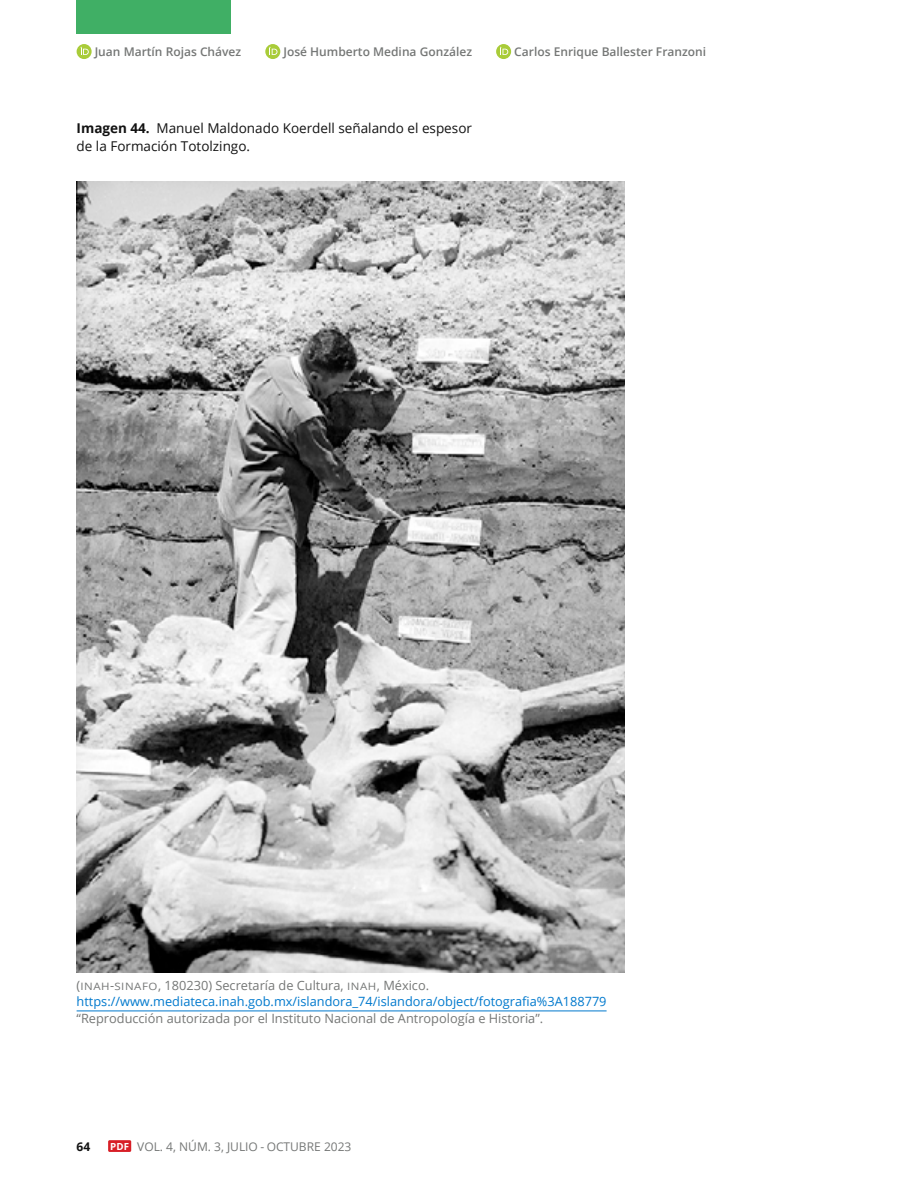
<style>
.page{position:relative;width:915px;height:1191px;background:#fff}
.page>*{position:absolute;margin:0;border:0;box-sizing:border-box;transform-origin:0 0}
.t1{font:13.5px/18px "Open Sans";color:#121212}
.t2{font:12.75px/16.5px "Open Sans";color:#0079cd}
.t3{font:12.75px "Open Sans";color:#757776}
.t4{font:600 12px "Open Sans";color:#757776}
.t5{font:12px "Open Sans";color:#757776}
.t6{font:700 12px "Open Sans";color:#121212}
.s1{font-weight:700}
.s2{color:#757776}
.s3{font-size:10.2px;color:#757776}
.s4{font-weight:700;font-size:9.75px;color:#fff}
</style>
<div class="page">
<div style="left:77px;top:0;width:154px;height:33px;background:#40af65"></div>
<hr style="left:77px;top:1010px;width:529px;height:1px;background:#0079cd">
<img style="left:77px;top:181px;width:547px;height:791px">
<div style="left:108px;top:1140px;width:23px;height:12px;background:#d81f27;border-radius:2px"></div>
<div style="left:77px;top:44px;width:15px;height:15px;background:#a9cc39;border-radius:50%"></div>
<svg style="left:81px;top:47px;width:8px;height:8px"></svg>
<div style="left:265px;top:44px;width:15px;height:15px;background:#a9cc39;border-radius:50%"></div>
<svg style="left:269px;top:47px;width:8px;height:8px"></svg>
<div style="left:496px;top:44px;width:15px;height:15px;background:#a9cc39;border-radius:50%"></div>
<svg style="left:500px;top:47px;width:8px;height:8px"></svg>
<p class="t4" style="left:95px;top:43px;width:148px">Juan Martín Rojas Chávez</p>
<p class="t4" style="left:283px;top:43px;width:190px">José Humberto Medina González</p>
<p class="t4" style="left:514px;top:43px;width:193px">Carlos Enrique Ballester Franzoni</p>
<p class="t1" style="left:77px;top:119px;width:397px"><span class="s1">Imagen 44.</span> Manuel Maldonado Koerdell señalando el espesor de la Formación Totolzingo.</p>
<p class="t2" style="left:77px;top:976px;width:531px"><span class="s2">(</span><span class="s3">INAH</span><span class="s2">-</span><span class="s3">SINAFO</span><span class="s2">, 180230) Secretaría de Cultura,</span> <span class="s3">INAH</span><span class="s2">, México. </span>https://www.mediateca.inah.gob.mx/islandora_74/islandora/object/fotografia%3A188779</p>
<p class="t3" style="left:77px;top:1009px;width:468px">“Reproducción autorizada por el Instituto Nacional de Antropología e Historia”.</p>
<p class="t6" style="left:77px;top:1137px;width:15px">64</p>
<p class="t5" style="left:110px;top:1138px;width:242px"><span class="s4">PDF</span> VOL. 4, NÚM. 3, JULIO - OCTUBRE 2023</p>
</div>
